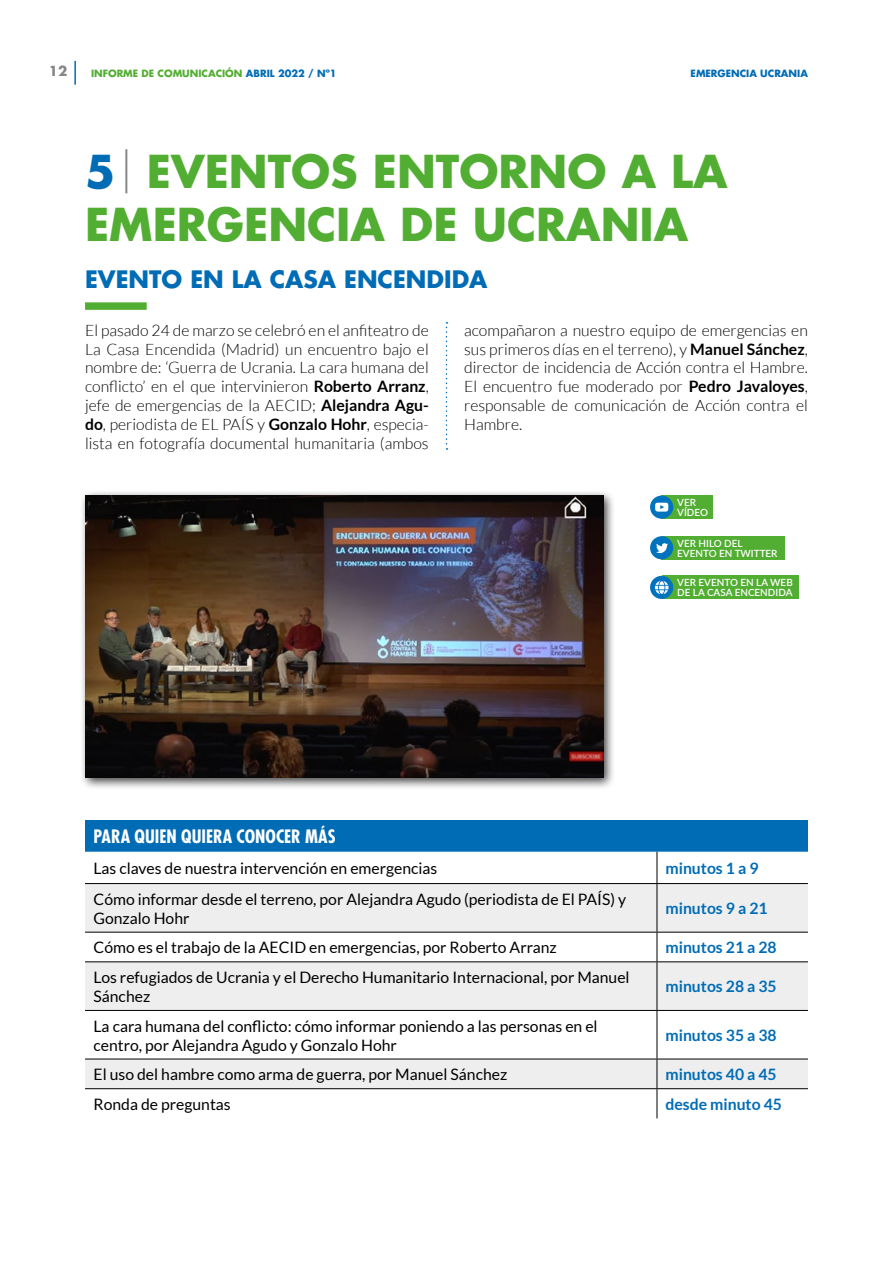
<style>
.page{position:relative;width:893px;height:1263px;background:#fff}
.page>*{position:absolute;margin:0;border:0;box-sizing:border-box;transform-origin:0 0}
.t1{font:700 44.1px/52.5px "Futura LT";color:#52ae32}
.t2{font:700 23.4px "Futura LT";color:#006cb6}
.t3{font:700 condensed 18px "Futura Std";color:#fff}
.t4{font:300 15.75px/18.9px "Lato";color:#000;text-align:justify}
.t5{font:15.75px/18.9px "Lato";color:#000}
.t6{font:700 15.75px "Lato";color:#006cb6}
.t7{font:700 13.5px "Futura LT";color:#878787}
.t8{font:600 9.9px/10.1px "Lato";color:#fff}
.t9{font:700 9.75px "Futura LT";color:#52ae32}
.t10{font:700 9.75px "Futura LT";color:#006cb6}
.s1{color:#006cb6}
.s2{font-family:"Futura BT";font-weight:300;color:#878787}
.s3{font-weight:700}
</style>
<div class="page">
<hr style="left:74px;top:61px;width:2px;height:24px;background:#006cb6">
<div style="left:85px;top:302px;width:62px;height:8px;background:#52ae32"></div>
<svg style="left:446px;top:322px;width:1px;height:128px"></svg>
<div style="left:79px;top:490px;width:536px;height:300px;background:#000;opacity:.75"></div>
<img style="left:85px;top:496px;width:518px;height:282px">
<div style="left:85px;top:820px;width:723px;height:32px;background:#006cb6"></div>
<svg style="left:85px;top:852px;width:723px;height:266px"></svg>
<svg style="left:85px;top:884px;width:723px;height:204px;fill:#eee"></svg>
<hr style="left:85px;top:883px;width:572px;height:1px;background:#000">
<hr style="left:657px;top:883px;width:151px;height:1px;background:#000">
<hr style="left:85px;top:932px;width:572px;height:1px;background:#000">
<hr style="left:657px;top:932px;width:151px;height:1px;background:#000">
<hr style="left:85px;top:961px;width:572px;height:1px;background:#000">
<hr style="left:657px;top:961px;width:151px;height:1px;background:#000">
<hr style="left:85px;top:1010px;width:572px;height:1px;background:#000">
<hr style="left:657px;top:1010px;width:151px;height:1px;background:#000">
<hr style="left:85px;top:1059px;width:572px;height:1px;background:#000">
<hr style="left:657px;top:1059px;width:151px;height:1px;background:#000">
<hr style="left:85px;top:1088px;width:572px;height:1px;background:#000">
<hr style="left:657px;top:1088px;width:151px;height:1px;background:#000">
<hr style="left:657px;top:852px;width:1px;height:31px;background:#000">
<hr style="left:657px;top:884px;width:1px;height:48px;background:#000">
<svg style="left:657px;top:932px;width:1px;height:29px"></svg>
<hr style="left:657px;top:962px;width:1px;height:48px;background:#000">
<hr style="left:657px;top:1011px;width:1px;height:48px;background:#000">
<svg style="left:657px;top:1059px;width:1px;height:59px"></svg>
<div style="left:662px;top:496px;width:51px;height:23px;background:#52ae32"></div>
<div style="left:650px;top:496px;width:23px;height:23px;background:#0073bf;border-radius:50%"></div>
<svg style="left:655px;top:503px;width:13px;height:9px"></svg>
<div style="left:662px;top:536px;width:123px;height:23px;background:#52ae32"></div>
<div style="left:650px;top:536px;width:23px;height:23px;background:#0073bf;border-radius:50%"></div>
<svg style="left:656px;top:543px;width:12px;height:10px"></svg>
<div style="left:662px;top:576px;width:137px;height:23px;background:#52ae32"></div>
<div style="left:650px;top:576px;width:23px;height:23px;background:#0073bf;border-radius:50%"></div>
<svg style="left:655px;top:581px;width:14px;height:13px"></svg>
<p class="t7" style="left:49px;top:62px;width:20px">12</p>
<p class="t9" style="left:91px;top:67px;width:247px">INFORME DE COMUNICACIÓN <span class="s1">ABRIL 2022 / Nº1</span></p>
<p class="t10" style="left:691px;top:67px;width:119px">EMERGENCIA UCRANIA</p>
<h1 class="t1" style="left:85px;top:145px;width:644px"><span class="s1">5</span><span class="s2">|</span> EVENTOS ENTORNO A LA<br>EMERGENCIA DE UCRANIA</h1>
<h2 class="t2" style="left:85px;top:263px;width:404px">EVENTO EN LA CASA ENCENDIDA</h2>
<p class="t4" style="left:85px;top:321px;width:345px">El pasado 24 de marzo se celebró en el anfiteatro de La Casa Encendida (Madrid) un encuentro bajo el nombre de: ‘Guerra de Ucrania. La cara humana del conflicto’ en el que intervinieron <span class="s3">Roberto Arranz</span>, jefe de emergencias de la AECID; <span class="s3">Alejandra Agu&shy;do</span>, periodista de EL PAÍS y <span class="s3">Gonzalo Hohr</span>, especia&shy;lista en fotografía documental humanitaria (ambos</p>
<p class="t4" style="left:464px;top:321px;width:345px">acompañaron a nuestro equipo de emergencias en sus primeros días en el terreno), y <span class="s3">Manuel Sánchez</span>, director de incidencia de Acción contra el Hambre.<br>El encuentro fue moderado por <span class="s3">Pedro Javaloyes</span>, responsable de comunicación de Acción contra el Hambre.</p>
<p class="t8" style="left:677px;top:497px;width:32px">VER<br>VÍDEO</p>
<p class="t8" style="left:677px;top:537px;width:102px">VER HILO DEL<br>EVENTO EN TWITTER</p>
<p class="t8" style="left:677px;top:577px;width:117px">VER EVENTO EN LA WEB<br>DE LA CASA ENCENDIDA</p>
<p class="t3" style="left:94px;top:825px;width:244px">PARA QUIEN QUIERA CONOCER MÁS</p>
<p class="t5" style="left:94px;top:859px;width:345px">Las claves de nuestra intervención en emergencias</p>
<p class="t6" style="left:665px;top:859px;width:94px">minutos 1 a 9</p>
<p class="t5" style="left:94px;top:889px;width:534px">Cómo informar desde el terreno, por Alejandra Agudo (periodista de El PAÍS) y<br>Gonzalo Hohr</p>
<p class="t6" style="left:665px;top:899px;width:104px">minutos 9 a 21</p>
<p class="t5" style="left:94px;top:938px;width:465px">Cómo es el trabajo de la AECID en emergencias, por Roberto Arranz</p>
<p class="t6" style="left:665px;top:938px;width:113px">minutos 21 a 28</p>
<p class="t5" style="left:94px;top:968px;width:538px">Los refugiados de Ucrania y el Derecho Humanitario Internacional, por Manuel<br>Sánchez</p>
<p class="t6" style="left:665px;top:978px;width:113px">minutos 28 a 35</p>
<p class="t5" style="left:94px;top:1016px;width:506px">La cara humana del conflicto: cómo informar poniendo a las personas en el centro, por Alejandra Agudo y Gonzalo Hohr</p>
<p class="t6" style="left:665px;top:1026px;width:113px">minutos 35 a 38</p>
<p class="t5" style="left:94px;top:1065px;width:415px">El uso del hambre como arma de guerra, por Manuel Sánchez</p>
<p class="t6" style="left:665px;top:1065px;width:113px">minutos 40 a 45</p>
<p class="t5" style="left:94px;top:1095px;width:139px">Ronda de preguntas</p>
<p class="t6" style="left:665px;top:1095px;width:118px">desde minuto 45</p>
</div>
